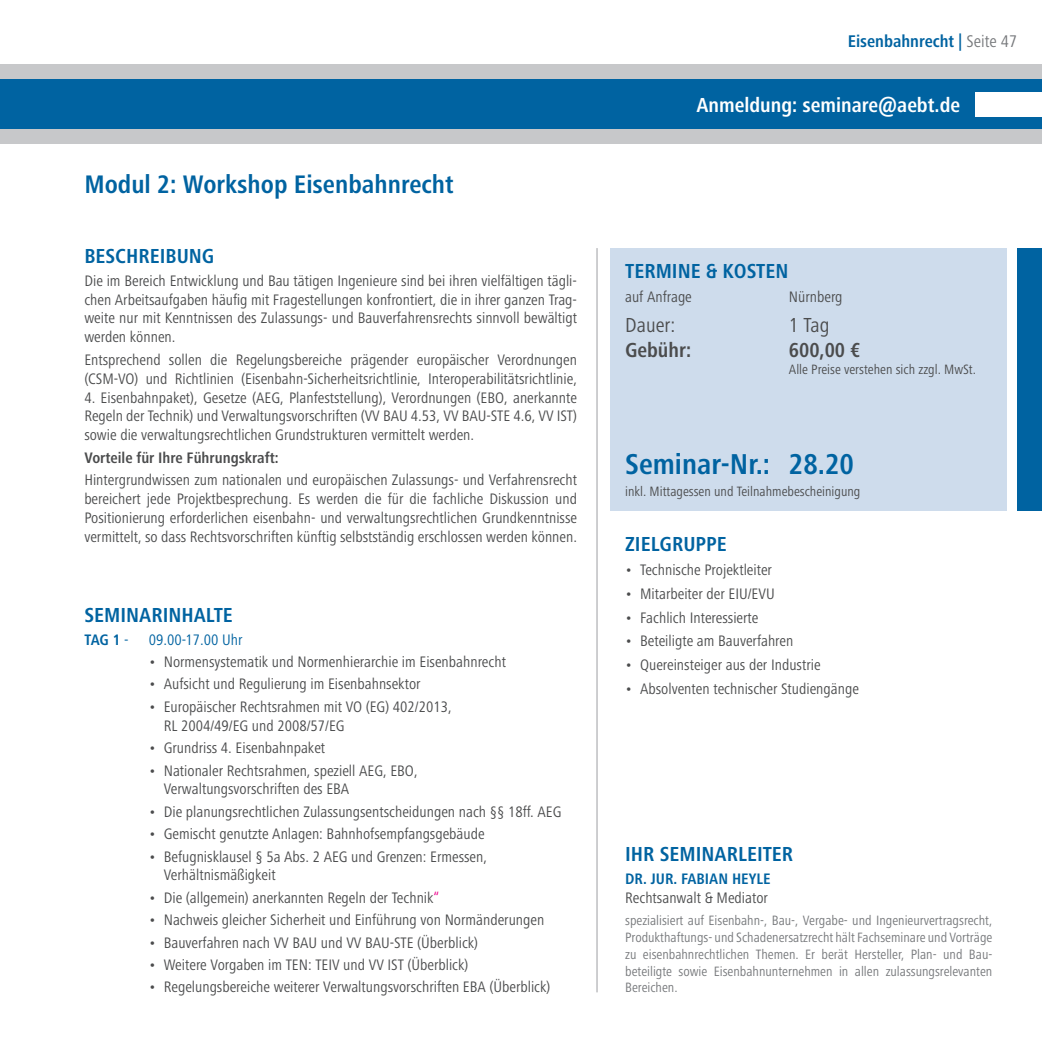
<style>
.page{position:relative;width:1042px;height:1042px;background:#fff}
.page>*{position:absolute;margin:0;border:0;box-sizing:border-box;transform-origin:0 0}
.t1{font:700 condensed 29.75px "Frutiger Next LTW1 G";color:#0063a1}
.t2{font:700 condensed 26.25px "Frutiger Next LTW1 G";color:#0063a1}
.t3{font:700 condensed 21px "Frutiger Next LTW1 G";color:#0063a1}
.t4{font:700 condensed 21px "Frutiger Next LTW1 G";color:#fff}
.t5{font:700 condensed 21px "Frutiger Next LTW1 G";color:#4b4c4d}
.t6{font:condensed 21px "Frutiger Next LTW1 G";color:#4b4c4d}
.t7{font:700 condensed 17.5px "Frutiger Next LTW1 G";color:#0063a1}
.t8{font:condensed 15.75px/18.9px "Frutiger Next LTW1 G";color:#4b4c4d}
.t9{font:700 condensed 15.75px "Frutiger Next LTW1 G";color:#4b4c4d}
.t10{font:700 condensed 15.75px "Frutiger Next LTW1 G";color:#0063a1}
.t11{font:condensed 15.75px "Frutiger Next LTW1 G";color:#0063a1}
.t12{font:condensed 14px/16.8px "Frutiger Next LTW1 G";color:#76787b;text-align:justify}
.t13{font:condensed 14px "Frutiger Next LTW1 G";color:#4b4c4d}
.s1{font-weight:400}
.s2{color:#ed028c}
.s3{font-weight:400;color:#76787b}
</style>
<div class="page">
<div style="left:1017px;top:248px;width:25px;height:263px;background:#0063a1"></div>
<div style="left:610px;top:248px;width:397px;height:263px;background:#cedcec"></div>
<hr style="left:596px;top:248px;width:2px;height:744px;background:#c7c8ca">
<div style="left:0;top:64px;width:1042px;height:80px;background:#c7c8ca"></div>
<div style="left:0;top:79px;width:1042px;height:50px;background:#0063a1"></div>
<div style="left:975px;top:92px;width:67px;height:25px;background:#fff"></div>
<h2 class="t2" style="left:84px;top:169px;width:371px">Modul 2: Workshop Eisenbahnrecht</h2>
<h3 class="t3" style="left:84px;top:244px;width:131px">BESCHREIBUNG</h3>
<p class="t8" style="left:84px;top:271px;width:494px;text-align:justify">Die im Bereich Entwicklung und Bau tätigen Ingenieure sind bei ihren vielfältigen tägli&shy;chen Arbeitsaufgaben häufig mit Fragestellungen konfrontiert, die in ihrer ganzen Trag&shy;weite nur mit Kenntnissen des Zulassungs- und Bauverfahrensrechts sinnvoll bewältigt werden können.</p>
<p class="t8" style="left:84px;top:350px;width:494px">Entsprechend sollen die Regelungsbereiche prägender europäischer Verordnungen (CSM-VO) und Richtlinien (Eisenbahn-Sicherheitsrichtlinie, Interoperabilitätsrichtlinie,</p>
<p class="t8" style="left:84px;top:388px;width:494px;text-align:justify">4. Eisenbahnpaket), Gesetze (AEG, Planfeststellung), Verordnungen (EBO, anerkannte Regeln der Technik) und Verwaltungsvorschriften (VV BAU 4.53, VV BAU-STE 4.6, VV IST) sowie die verwaltungsrechtlichen Grundstrukturen vermittelt werden.</p>
<p class="t9" style="left:84px;top:448px;width:196px">Vorteile für Ihre Führungskraft:</p>
<p class="t8" style="left:84px;top:470px;width:494px;text-align:justify">Hintergrundwissen zum nationalen und europäischen Zulassungs- und Verfahrensrecht bereichert jede Projektbesprechung. Es werden die für die fachliche Diskussion und Positionierung erforderlichen eisenbahn- und verwaltungsrechtlichen Grundkenntnisse vermittelt, so dass Rechtsvorschriften künftig selbstständig erschlossen werden können.</p>
<h3 class="t3" style="left:84px;top:603px;width:150px">SEMINARINHALTE</h3>
<p class="t10" style="left:84px;top:630px;width:46px">TAG 1 <span class="s1">-</span></p>
<p class="t11" style="left:149px;top:630px;width:95px">09.00-17.00 Uhr</p>
<p class="t8" style="left:149px;top:652px;width:359px">• Normensystematik und Normenhierarchie im Eisenbahnrecht</p>
<p class="t8" style="left:149px;top:675px;width:273px">• Aufsicht und Regulierung im Eisenbahnsektor</p>
<p class="t8" style="left:164px;top:697px;width:289px;text-indent:-15px">• Europäischer Rechtsrahmen mit VO (EG) 402/2013,<br>RL 2004/49/EG und 2008/57/EG</p>
<p class="t8" style="left:149px;top:738px;width:178px">• Grundriss 4. Eisenbahnpaket</p>
<p class="t8" style="left:164px;top:761px;width:255px;text-indent:-15px">• Nationaler Rechtsrahmen, speziell AEG, EBO,<br>Verwaltungsvorschriften des EBA</p>
<p class="t8" style="left:149px;top:802px;width:414px">• Die planungsrechtlichen Zulassungsentscheidungen nach §§ 18ff. AEG</p>
<p class="t8" style="left:149px;top:824px;width:337px">• Gemischt genutzte Anlagen: Bahnhofsempfangsgebäude</p>
<p class="t8" style="left:164px;top:847px;width:325px;text-indent:-15px">• Befugnisklausel § 5a Abs. 2 AEG und Grenzen: Ermessen,<br>Verhältnismäßigkeit</p>
<p class="t8" style="left:149px;top:888px;width:292px">• Die (allgemein) anerkannten Regeln der Technik<span class="s2">“</span></p>
<p class="t8" style="left:149px;top:910px;width:397px">• Nachweis gleicher Sicherheit und Einführung von Normänderungen</p>
<p class="t8" style="left:149px;top:933px;width:331px">• Bauverfahren nach VV BAU und VV BAU-STE (Überblick)</p>
<p class="t8" style="left:149px;top:955px;width:321px">• Weitere Vorgaben im TEN: TEIV und VV IST (Überblick)</p>
<p class="t8" style="left:149px;top:977px;width:403px">• Regelungsbereiche weiterer Verwaltungsvorschriften EBA (Überblick)</p>
<p class="t7" style="left:848px;top:32px;width:171px">Eisenbahnrecht | <span class="s3">Seite 47</span></p>
<h3 class="t4" style="left:696px;top:93px;width:265px">Anmeldung: seminare@aebt.de</h3>
<h3 class="t3" style="left:625px;top:259px;width:165px">TERMINE &amp; KOSTEN</h3>
<p class="t8" style="left:625px;top:287px;width:68px">auf Anfrage</p>
<p class="t8" style="left:789px;top:287px;width:55px">Nürnberg</p>
<h3 class="t6" style="left:625px;top:313px;width:52px">Dauer:</h3>
<h3 class="t6" style="left:789px;top:313px;width:42px">1 Tag</h3>
<h3 class="t5" style="left:625px;top:338px;width:67px">Gebühr:</h3>
<h3 class="t5" style="left:789px;top:338px;width:73px">600,00 €</h3>
<p class="t13" style="left:789px;top:361px;width:188px">Alle Preise verstehen sich zzgl. MwSt.</p>
<h1 class="t1" style="left:625px;top:447px;width:230px">Seminar-Nr.: 28.20</h1>
<p class="t13" style="left:625px;top:483px;width:237px">inkl. Mittagessen und Teilnahmebescheinigung</p>
<h3 class="t3" style="left:625px;top:532px;width:103px">ZIELGRUPPE</h3>
<p class="t8" style="left:625px;top:560px;width:148px">• Technische Projektleiter</p>
<p class="t8" style="left:625px;top:584px;width:151px">• Mitarbeiter der EIU/EVU</p>
<p class="t8" style="left:625px;top:608px;width:135px">• Fachlich Interessierte</p>
<p class="t8" style="left:625px;top:632px;width:170px">• Beteiligte am Bauverfahren</p>
<p class="t8" style="left:625px;top:656px;width:197px">• Quereinsteiger aus der Industrie</p>
<p class="t8" style="left:625px;top:679px;width:235px">• Absolventen technischer Studiengänge</p>
<h3 class="t3" style="left:625px;top:841px;width:169px">IHR SEMINARLEITER</h3>
<p class="t10" style="left:625px;top:870px;width:147px">DR. JUR. FABIAN HEYLE</p>
<p class="t8" style="left:625px;top:888px;width:144px">Rechtsanwalt &amp; Mediator</p>
<p class="t12" style="left:625px;top:912px;width:369px">spezialisiert auf Eisenbahn-, Bau-, Vergabe- und Ingenieurvertragsrecht, Produkthaftungs- und Schadenersatzrecht hält Fachseminare und Vorträge zu eisenbahnrechtlichen Themen. Er berät Hersteller, Plan- und Bau&shy;beteiligte sowie Eisenbahnunternehmen in allen zulassungsrelevanten Bereichen.</p>
</div>
